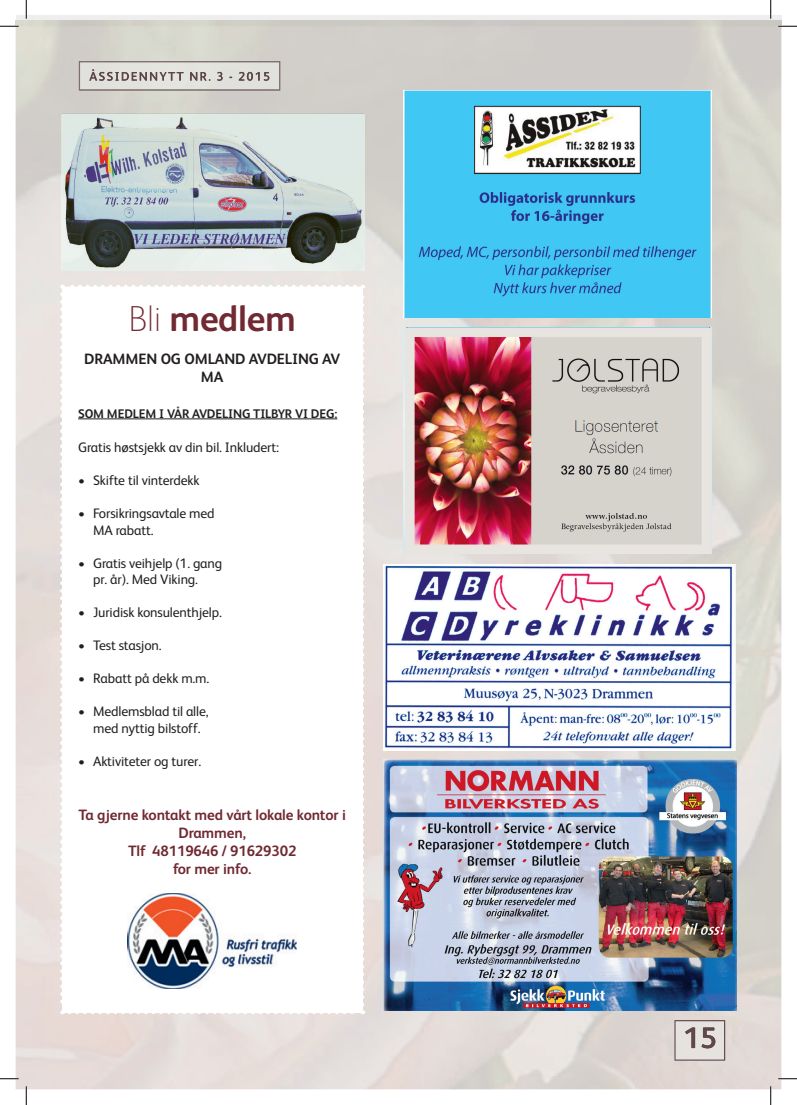
<style>
.page{position:relative;width:797px;height:1105px;background:#fff}
.page>*{position:absolute;margin:0;border:0;box-sizing:border-box;transform-origin:0 0}
.t1{font:700 36.25px "FS Albert";letter-spacing:-.01em;color:#712932}
.t2{font:700 15px/18px "FS Albert";letter-spacing:-.01em;color:#712932;text-align:center}
.t3{font:700 15px/18px "FS Albert";letter-spacing:-.01em;color:#231f20;text-align:center}
.t4{font:13.75px/16.5px "FS Albert";letter-spacing:-.01em;color:#231f20}
.t5{font:700 12.5px "FS Albert";letter-spacing:-.01em;color:#231f20}
.s1{font-weight:100}
</style>
<div class="page">
<div style="left:16px;top:16px;width:765px;height:5px;background:#efeeee"></div>
<img style="left:16px;top:21px;width:765px;height:1068px">
<img style="left:79px;top:61px;width:201px;height:30px">
<img style="left:79px;top:62px;width:201px;height:28px">
<img style="left:674px;top:1020px;width:51px;height:41px">
<img style="left:685px;top:1027px;width:30px;height:21px">
<img style="left:383px;top:760px;width:353px;height:251px">
<img style="left:62px;top:115px;width:302px;height:155px">
<img style="left:383px;top:565px;width:352px;height:185px">
<img style="left:404px;top:91px;width:307px;height:227px">
<img style="left:403px;top:327px;width:308px;height:226px">
<svg style="left:60px;top:285px;width:304px;height:729px"></svg>
<img style="left:128px;top:893px;width:168px;height:96px">
<svg style="left:0;top:25px;width:19px;height:2px"></svg>
<svg style="left:778px;top:25px;width:19px;height:2px"></svg>
<svg style="left:0;top:1078px;width:19px;height:1px"></svg>
<svg style="left:778px;top:1078px;width:19px;height:1px"></svg>
<svg style="left:25px;top:0;width:2px;height:19px"></svg>
<svg style="left:25px;top:1086px;width:2px;height:19px"></svg>
<svg style="left:770px;top:0;width:1px;height:19px"></svg>
<svg style="left:770px;top:1086px;width:1px;height:19px"></svg>
<h1 class="t1" style="left:128px;top:297px;width:169px"><span class="s1">Bli</span> medlem</h1>
<p class="t3" style="left:84px;top:349px;width:258px">DRAMMEN OG OMLAND AVDELING AV<br>MA</p>
<p class="t5" style="left:78px;top:406px;width:261px">SOM MEDLEM I VÅR AVDELING TILBYR VI DEG:</p>
<p class="t4" style="left:78px;top:439px;width:202px">Gratis høstsjekk av din bil. Inkludert:</p>
<p class="t4" style="left:78px;top:472px;width:123px">• Skifte til vinterdekk</p>
<p class="t4" style="left:93px;top:505px;width:123px;text-indent:-15px">• Forsikringsavtale med<br>MA rabatt.</p>
<p class="t4" style="left:93px;top:555px;width:131px;text-indent:-15px">• Gratis veihjelp (1. gang pr. år). Med Viking.</p>
<p class="t4" style="left:78px;top:604px;width:145px">• Juridisk konsulenthjelp.</p>
<p class="t4" style="left:78px;top:637px;width:85px">• Test stasjon.</p>
<p class="t4" style="left:78px;top:670px;width:133px">• Rabatt på dekk m.m.</p>
<p class="t4" style="left:78px;top:703px;width:132px;text-align:center">• Medlemsblad til alle, med nyttig bilstoff.</p>
<p class="t4" style="left:78px;top:753px;width:125px">• Aktiviteter og turer.</p>
<p class="t2" style="left:78px;top:805px;width:269px">Ta gjerne kontakt med vårt lokale kontor i<br>Drammen,<br>Tlf 48119646 / 91629302<br>for mer info.</p>
</div>
